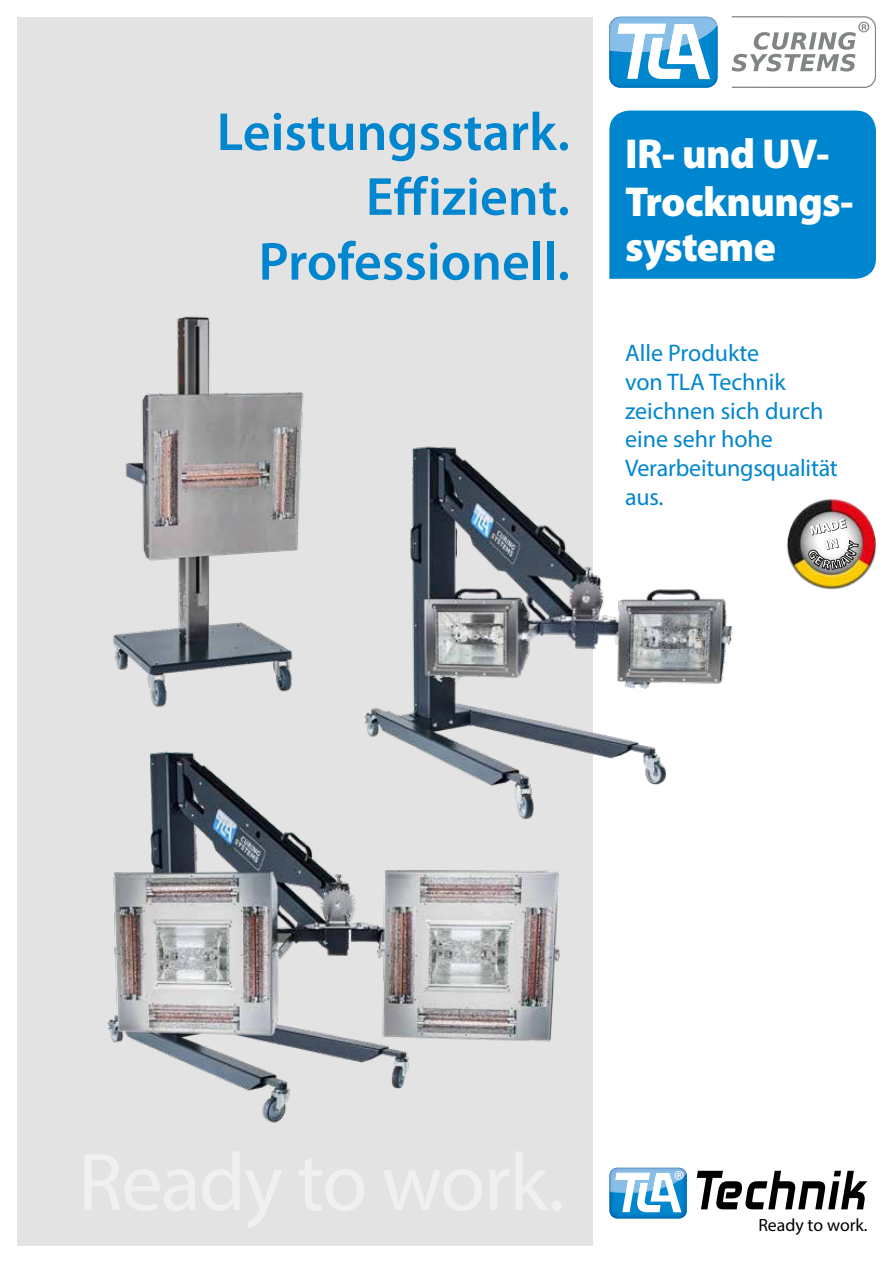
<style>
.page{position:relative;width:893px;height:1263px;background:#fff}
.page>*{position:absolute;margin:0;border:0;box-sizing:border-box;transform-origin:0 0}
.t1{font:600 54px/64.8px "Myriad Pro";color:#0086ce;text-align:right}
.t2{font:900 42px/46.5px "Myriad Pro";letter-spacing:-.015em;color:#fff}
.t3{font:300 27.75px "Myriad Pro";color:#fff}
.t4{font:24px/28.8px "Myriad Pro";color:#0086ce}
.t5{font:17.7px "Myriad Pro";color:#000}
</style>
<div class="page">
<div style="left:17px;top:17px;width:575px;height:1229px;background:#e3e3e3"></div>
<div style="left:609px;top:111px;width:267px;height:168px;background:#0086ce"></div>
<img style="left:107px;top:751px;width:453px;height:372px">
<img style="left:609px;top:1193px;width:78px;height:25px">
<svg style="left:697px;top:1171px;width:170px;height:38px"></svg>
<img style="left:609px;top:1168px;width:78px;height:25px">
<svg style="left:615px;top:1172px;width:66px;height:40px"></svg>
<div style="left:609px;top:17px;width:108px;height:71px;background:#0086ce;border-radius:11px"></div>
<svg style="left:626px;top:52px;width:84px;height:27px"></svg>
<img style="left:609px;top:17px;width:108px;height:35px">
<img style="left:617px;top:24px;width:49px;height:28px">
<img style="left:670px;top:24px;width:28px;height:25px">
<img style="left:650px;top:38px;width:13px;height:14px">
<svg style="left:732px;top:16px;width:144px;height:72px"></svg>
<img style="left:113px;top:316px;width:191px;height:392px">
<img style="left:340px;top:428px;width:393px;height:431px">
<img style="left:787px;top:499px;width:90px;height:91px">
<svg style="left:807px;top:518px;width:51px;height:52px"></svg>
<h1 class="t1" style="left:217px;top:98px;width:355px">Leistungsstark.<br>Effizient.<br>Professionell.</h1>
<h2 class="t2" style="left:625px;top:129px;width:230px">IR- und UV-<br>Trocknungs&shy;systeme</h2>
<p class="t4" style="left:625px;top:338px;width:214px">Alle Produkte<br>von TLA Technik zeichnen sich durch eine sehr hohe<br>Verarbeitungsqualität aus.</p>
<p class="t3" style="left:674px;top:1164px;width:12px">®</p>
<p class="t5" style="left:758px;top:1214px;width:111px">Ready to work.</p>
</div>
